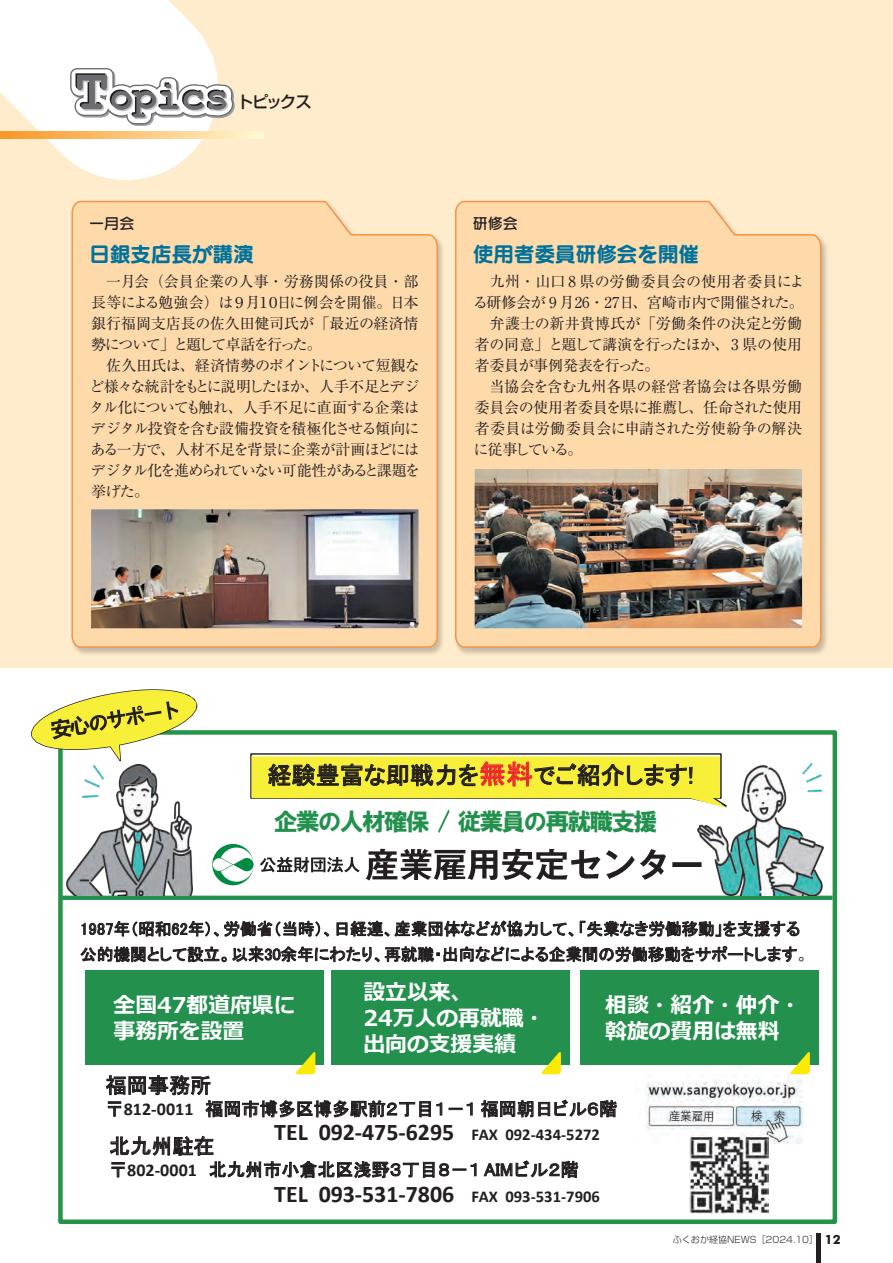
<style>
.page{position:relative;width:893px;height:1263px;background:#fff}
.page>*{position:absolute;margin:0;border:0;box-sizing:border-box;transform-origin:0 0}
.t1{font:700 24px "Calibri";color:#231f20}
.t2{font:24px "MS P Gothic";letter-spacing:.01em;color:#231f20}
.t3{font:24px "HG Soei Kakugothic UB";letter-spacing:-.08em;color:#23914d}
.t4{font:700 21.75px/26.1px "Meiryo";color:#fff}
.t5{font:21px "Seurat Pro B";letter-spacing:-.02em;color:#00719b}
.t6{font:21px "MS P Gothic";letter-spacing:.005em;color:#231f20}
.t7{font:18px "MS P Gothic";letter-spacing:.005em;color:#231f20}
.t8{font:16.5px/25.5px "MS P Gothic";color:#231f20}
.t9{font:500 16.5px "Shin Go Pr 6";letter-spacing:-.115em;color:#231f20}
.t10{font:15px/21px "Ryumin Pr 6";letter-spacing:-.05em;color:#231f20}
.t11{font:15px/21px "Ryumin Pr 6";letter-spacing:-.025em;color:#231f20}
.t12{font:15px "Seurat Pro DB";letter-spacing:.005em;color:#231f20}
.t13{font:300 9px "Shin Go Pr 6";color:#231f20}
.s1{font-size:27px;color:#ee292d}
.s2{font-family:"Calibri";font-weight:700}
.s3{font-size:16.5px}
.s4{font-family:"Futura BT";font-weight:700;font-size:12.75px}
</style>
<div class="page">
<div style="left:0;top:0;width:893px;height:668px;background:#feeccd"></div>
<svg style="left:458px;top:239px;width:369px;height:415px;background:#dbccb2"></svg>
<div style="left:455px;top:200px;width:367px;height:448px;background:#fedaab"></div>
<img style="left:475px;top:469px;width:327px;height:159px">
<svg style="left:0;top:0;width:240px;height:180px"></svg>
<svg style="left:0;top:132px;width:264px;height:6px;background:#fcc67a"></svg>
<svg style="left:75px;top:240px;width:368px;height:414px;background:#dccdb3"></svg>
<div style="left:71px;top:200px;width:368px;height:448px;background:#fedaab"></div>
<img style="left:91px;top:509px;width:328px;height:119px">
<img style="left:645px;top:1065px;width:162px;height:78px">
<svg style="left:449px;top:1102px;width:24px;height:13px"></svg>
<svg style="left:481px;top:1099px;width:136px;height:18px"></svg>
<svg style="left:109px;top:1135px;width:368px;height:44px"></svg>
<svg style="left:483px;top:1160px;width:95px;height:18px"></svg>
<div style="left:58px;top:730px;width:779px;height:494px;border:4px solid #26934a"></div>
<hr style="left:61px;top:896px;width:771px;height:4px;background:#23914d">
<svg style="left:80px;top:920px;width:719px;height:104px"></svg>
<svg style="left:250px;top:753px;width:472px;height:80px"></svg>
<div style="left:580px;top:970px;width:238px;height:95px;background:#23914d"></div>
<div style="left:85px;top:970px;width:239px;height:95px;background:#23914d"></div>
<div style="left:331px;top:970px;width:238px;height:95px;background:#23914d"></div>
<svg style="left:31px;top:689px;width:167px;height:77px"></svg>
<img style="left:697px;top:764px;width:127px;height:131px">
<img style="left:66px;top:764px;width:126px;height:131px">
<svg style="left:212px;top:844px;width:42px;height:41px"></svg>
<svg style="left:260px;top:857px;width:100px;height:15px"></svg>
<svg style="left:366px;top:849px;width:336px;height:31px"></svg>
<img style="left:690px;top:1135px;width:78px;height:79px">
<svg style="left:106px;top:1052px;width:336px;height:66px"></svg>
<svg style="left:541px;top:1052px;width:20px;height:22px"></svg>
<svg style="left:790px;top:1052px;width:20px;height:22px"></svg>
<hr style="left:0;top:21px;width:1px;height:64px;background:#fff">
<div style="left:816px;top:1233px;width:5px;height:30px;background:#231f20"></div>
<p class="t9" style="left:237px;top:88px;width:76px">トピックス</p>
<p class="t12" style="left:89px;top:214px;width:47px">一月会</p>
<h3 class="t5" style="left:89px;top:240px;width:166px">日銀支店長が講演</h3>
<p class="t10" style="left:89px;top:270px;width:333px">　一月会（会員企業の人事・労務関係の役員・部長等による勉強会）は９月１０日に例会を開催。日本銀行福岡支店長の佐久田健司氏が「最近の経済情勢について」と題して卓話を行った。<br>　佐久田氏は、経済情勢のポイントについて短観など様々な統計をもとに説明したほか、人手不足とデジタル化についても触れ、人手不足に直面する企業はデジタル投資を含む設備投資を積極化させる傾向にある一方で、人材不足を背景に企業が計画ほどにはデジタル化を進められていない可能性があると課題を挙げた。</p>
<p class="t12" style="left:473px;top:214px;width:47px">研修会</p>
<h3 class="t5" style="left:473px;top:240px;width:228px">使用者委員研修会を開催</h3>
<p class="t11" style="left:473px;top:270px;width:333px">　九州・山口 8 県の労働委員会の使用者委員による研修会が 9 月26・27日、宮崎市内で開催された。　弁護士の新井貴博氏が「労働条件の決定と労働者の同意」と題して講演を行ったほか、3 県の使用者委員が事例発表を行った。<br>　当協会を含む九州各県の経営者協会は各県労働委員会の使用者委員を県に推薦し、任命された使用者委員は労働委員会に申請された労使紛争の解決に従事している。</p>
<h1 class="t2" style="left:268px;top:763px;width:427px">経験豊富な即戦力を<span class="s1">無料</span>でご紹介します!</h1>
<h1 class="t3" style="left:274px;top:809px;width:385px">企業の人材確保 従業員の再就職支援</h1>
<p class="t8" style="left:80px;top:916px;width:730px">1987年（昭和62年）、労働省（当時）、日経連、産業団体などが協力して、「失業なき労働移動」を支援する公的機関として設立。以来30余年にわたり、再就職・出向などによる企業間の労働移動をサポートします。</p>
<h2 class="t4" style="left:114px;top:993px;width:183px">全国47都道府県に事務所を設置</h2>
<h2 class="t4" style="left:363px;top:980px;width:183px">設立以来、<br>24万人の再就職・出向の支援実績</h2>
<h2 class="t4" style="left:605px;top:993px;width:198px">相談・紹介・仲介・斡旋の費用は無料</h2>
<h3 class="t6" style="left:106px;top:1075px;width:107px">福岡事務所</h3>
<p class="t7" style="left:106px;top:1100px;width:513px">〒<span class="s2">812-0011</span> 福岡市博多区博多駅前２丁目１－１福岡朝日ビル６階</p>
<h1 class="t1" style="left:274px;top:1115px;width:327px">TEL 092-475-6295 <span class="s3">FAX 092-434-5272</span></h1>
<h3 class="t6" style="left:109px;top:1135px;width:107px">北九州駐在</h3>
<p class="t7" style="left:109px;top:1160px;width:471px">〒<span class="s2">802-0001</span> 北九州市小倉北区浅野３丁目８－１ AIMビル２階</p>
<h1 class="t1" style="left:274px;top:1176px;width:327px">TEL 093-531-7806 <span class="s3">FAX 093-531-7906</span></h1>
<p class="t13" style="left:673px;top:1232px;width:169px">ふくおか経協NEWS［2024.10］ <span class="s4">12</span></p>
</div>
